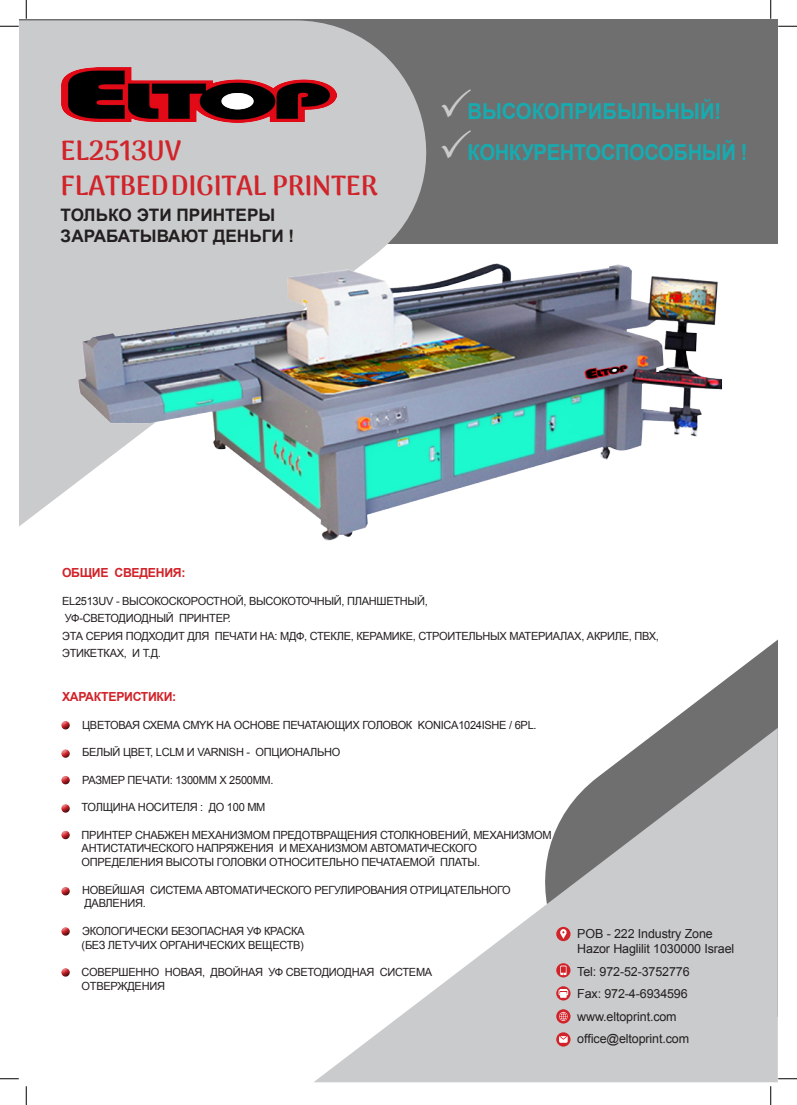
<style>
.page{position:relative;width:797px;height:1105px;background:#fff}
.page>*{position:absolute;margin:0;border:0;box-sizing:border-box;transform-origin:0 0}
.t1{font:800 27.5px "Arima Madurai";letter-spacing:-.01em;color:#d1232a}
.t2{font:700 22px "Arial";letter-spacing:-.02em;color:#17abb0;scale:.92 1}
.t3{font:700 22px "Arial";color:#17abb0;scale:.92 1}
.t4{font:700 17.12px/20.6px "Arial";color:#231f20}
.t5{font:12.5px "Arial";letter-spacing:-.01em;color:#231f20}
.t6{font:700 12.5px "Arial";letter-spacing:-.025em;color:#d1232a}
.t7{font:11.25px/17.5px "Arial";letter-spacing:-.025em;color:#231f20}
</style>
<div class="page">
<div style="left:19px;top:19px;width:758px;height:224px;background:#706f70"></div>
<svg style="left:19px;top:20px;width:455px;height:506px;fill:#cacbcc"></svg>
<svg style="left:662px;top:640px;width:115px;height:88px"></svg>
<svg style="left:314px;top:728px;width:463px;height:354px;fill:#cacbcc"></svg>
<svg style="left:556px;top:963px;width:14px;height:14px"></svg>
<svg style="left:560px;top:965px;width:6px;height:10px"></svg>
<div style="left:556px;top:1032px;width:14px;height:14px;background:#d1232a;border-radius:7px"></div>
<svg style="left:556px;top:986px;width:14px;height:14px"></svg>
<svg style="left:556px;top:1009px;width:14px;height:14px"></svg>
<svg style="left:559px;top:1036px;width:8px;height:7px"></svg>
<div style="left:556px;top:927px;width:14px;height:14px;background:#d1232a;border-radius:50%"></div>
<svg style="left:560px;top:929px;width:7px;height:10px"></svg>
<svg style="left:558px;top:989px;width:10px;height:8px"></svg>
<svg style="left:559px;top:1012px;width:8px;height:9px"></svg>
<img style="left:62px;top:68px;width:274px;height:55px">
<img style="left:63px;top:255px;width:659px;height:286px">
<div style="left:60px;top:720px;width:11px;height:11px;background:#231f20;opacity:.75"></div>
<div style="left:60px;top:749px;width:11px;height:10px;background:#231f20;opacity:.75"></div>
<div style="left:60px;top:775px;width:11px;height:11px;background:#231f20;opacity:.75"></div>
<div style="left:60px;top:804px;width:11px;height:10px;background:#231f20;opacity:.75"></div>
<div style="left:60px;top:830px;width:11px;height:11px;background:#231f20;opacity:.75"></div>
<div style="left:60px;top:886px;width:11px;height:11px;background:#231f20;opacity:.75"></div>
<div style="left:60px;top:927px;width:11px;height:10px;background:#231f20;opacity:.75"></div>
<div style="left:60px;top:968px;width:11px;height:10px;background:#231f20;opacity:.75"></div>
<svg style="left:0;top:25px;width:19px;height:2px"></svg>
<svg style="left:778px;top:25px;width:19px;height:2px"></svg>
<svg style="left:0;top:1078px;width:19px;height:1px"></svg>
<svg style="left:778px;top:1078px;width:19px;height:1px"></svg>
<svg style="left:25px;top:0;width:2px;height:19px"></svg>
<svg style="left:25px;top:1086px;width:2px;height:19px"></svg>
<svg style="left:770px;top:0;width:1px;height:19px"></svg>
<svg style="left:770px;top:1086px;width:1px;height:19px"></svg>
<svg style="left:441px;top:88px;width:30px;height:29px"></svg>
<svg style="left:441px;top:129px;width:30px;height:29px"></svg>
<p class="t1" style="left:61px;top:131px;width:122px">EL2513UV</p>
<p class="t1" style="left:61px;top:166px;width:319px">FLATBEDDIGITAL PRINTER</p>
<p class="t4" style="left:61px;top:205px;width:235px">ТОЛЬКО ЭТИ ПРИНТЕРЫ<br>ЗАРАБАТЫВАЮТ ДЕНЬГИ !</p>
<p class="t3" style="left:467px;top:97px;width:277px">ВЫСОКОПРИБЫЛЬНЫЙ!</p>
<p class="t2" style="left:467px;top:138px;width:306px">КОНКУРЕНТОСПОСОБНЫЙ !</p>
<p class="t6" style="left:62px;top:564px;width:48px">ОБЩИЕ</p>
<p class="t7" style="left:62px;top:592px;width:367px">EL2513UV - ВЫСОКОСКОРОСТНОЙ, ВЫСОКОТОЧНЫЙ, ПЛАНШЕТНЫЙ,</p>
<p class="t7" style="left:228px;top:609px;width:5px">.</p>
<p class="t6" style="left:115px;top:564px;width:72px">СВЕДЕНИЯ:</p>
<p class="t7" style="left:65px;top:609px;width:110px">УФ-СВЕТОДИОДНЫЙ</p>
<p class="t7" style="left:179px;top:609px;width:52px">ПРИНТЕР</p>
<p class="t7" style="left:62px;top:627px;width:149px">ЭТА СЕРИЯ ПОДХОДИТ ДЛЯ<br>ЭТИКЕТКАХ И, Д.Т .</p>
<p class="t6" style="left:62px;top:688px;width:116px">ХАРАКТЕРИСТИКИ:</p>
<p class="t7" style="left:215px;top:627px;width:445px">ПЕЧАТИ НА: МДФ, СТЕКЛЕ, КЕРАМИКЕ, СТРОИТЕЛЬНЫХ МАТЕРИАЛАХ, АКРИЛЕ, ПВХ,</p>
<p class="t7" style="left:82px;top:716px;width:332px">ЦВЕТОВАЯ СХЕМА CMYK НА ОСНОВЕ ПЕЧАТАЮЩИХ ГОЛОВОК</p>
<p class="t7" style="left:255px;top:744px;width:86px">ОПЦИОНАЛЬНО</p>
<p class="t7" style="left:417px;top:716px;width:120px">KONICA1024ISHE 6/ PL.</p>
<p class="t7" style="left:82px;top:744px;width:170px">БЕЛЫЙ ЦВЕТ, LCLM И VARNISH -</p>
<p class="t7" style="left:82px;top:771px;width:193px">РАЗМЕР ПЕЧАТИ: 1300ММ Х 2500ММ.</p>
<p class="t7" style="left:209px;top:799px;width:58px">ДО 100 ММ</p>
<p class="t7" style="left:82px;top:799px;width:123px">ТОЛЩИНА НОСИТЕЛЯ :</p>
<p class="t7" style="left:82px;top:826px;width:471px">ПРИНТЕР СНАБЖЕН МЕХАНИЗМОМ ПРЕДОТВРАЩЕНИЯ СТОЛКНОВЕНИЙ, МЕХАНИЗМОМ</p>
<p class="t7" style="left:279px;top:840px;width:199px">И МЕХАНИЗМОМ АВТОМАТИЧЕСКОГО</p>
<p class="t7" style="left:82px;top:840px;width:194px">АНТИСТАТИЧЕСКОГО НАПРЯЖЕНИЯ</p>
<p class="t7" style="left:82px;top:854px;width:355px">ОПРЕДЕЛЕНИЯ ВЫСОТЫ ГОЛОВКИ ОТНОСИТЕЛЬНО ПЕЧАТАЕМОЙ</p>
<p class="t7" style="left:150px;top:881px;width:362px">СИСТЕМА АВТОМАТИЧЕСКОГО РЕГУЛИРОВАНИЯ ОТРИЦАТЕЛЬНОГО</p>
<p class="t7" style="left:440px;top:854px;width:41px">ПЛАТЫ.</p>
<p class="t7" style="left:82px;top:881px;width:64px">НОВЕЙШАЯ</p>
<p class="t7" style="left:84px;top:895px;width:63px">ДАВЛЕНИЯ.</p>
<p class="t7" style="left:82px;top:922px;width:224px">ЭКОЛОГИЧЕСКИ БЕЗОПАСНАЯ УФ КРАСКА</p>
<p class="t7" style="left:82px;top:936px;width:224px">(БЕЗ ЛЕТУЧИХ ОРГАНИЧЕСКИХ ВЕЩЕСТВ(</p>
<p class="t7" style="left:211px;top:964px;width:54px">ДВОЙНАЯ</p>
<p class="t7" style="left:82px;top:964px;width:79px">СОВЕРШЕННО</p>
<p class="t7" style="left:82px;top:977px;width:85px">ОТВЕРЖДЕНИЯ</p>
<p class="t7" style="left:165px;top:964px;width:42px">НОВАЯ,</p>
<p class="t7" style="left:268px;top:964px;width:107px">УФ СВЕТОДИОДНАЯ</p>
<p class="t7" style="left:380px;top:964px;width:54px">СИСТЕМА</p>
<p class="t5" style="left:577px;top:926px;width:137px">POB - 222 Industry Zone</p>
<p class="t5" style="left:577px;top:941px;width:158px">Hazor Haglilit 1030000 Israel</p>
<p class="t5" style="left:577px;top:963px;width:114px">Tel: 972-52-3752776</p>
<p class="t5" style="left:577px;top:986px;width:112px">Fax: 972-4-6934596</p>
<p class="t5" style="left:577px;top:1008px;width:101px">www.eltoprint.com</p>
<p class="t5" style="left:577px;top:1031px;width:113px">office@eltoprint.com</p>
</div>
